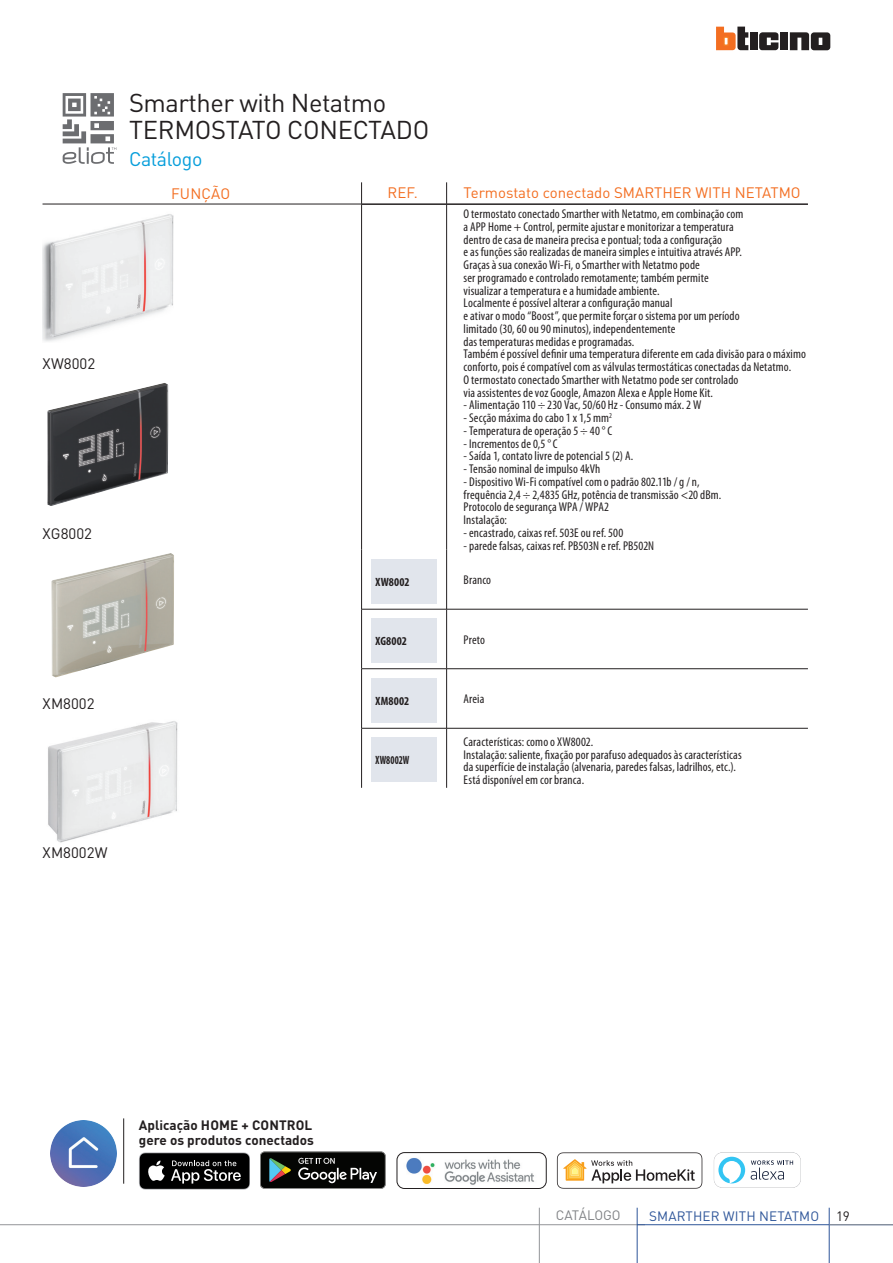
<style>
.page{position:relative;width:893px;height:1263px;background:#fff}
.page>*{position:absolute;margin:0;border:0;box-sizing:border-box;transform-origin:0 0}
.t1{font:25.5px/27px "DIN Pro";letter-spacing:-.02em;color:#231f20}
.t2{font:19.5px "DIN Pro";letter-spacing:-.02em;color:#069edb}
.t3{font:15px "DIN Pro";color:#f36e21}
.t4{font:15px "DIN Pro";color:#231f20}
.t5{font:700 13.5px/15px "DIN Pro";color:#231f20}
.t6{font:13.5px "DIN Pro";letter-spacing:.01em;color:#2e5599}
.t7{font:13.5px "DIN Pro";color:#808285}
.t8{font:13.5px "DIN Pro";color:#231f20}
.t9{font:condensed 12.75px/12.8px "Myriad Pro";letter-spacing:.01em;color:#231f20}
.t10{font:700 condensed 12px "Myriad Pro";letter-spacing:.015em;color:#231f20}
.t11{font:700 condensed 12px "Myriad Pro";letter-spacing:.015em;color:#231f20;scale:.8 1}
</style>
<div class="page">
<hr style="left:0;top:1224px;width:645px;height:1px;background:#939598">
<hr style="left:829px;top:1208px;width:1px;height:55px;background:#2e5599">
<hr style="left:637px;top:1208px;width:1px;height:55px;background:#2e5599">
<hr style="left:637px;top:1224px;width:256px;height:1px;background:#2e5599">
<hr style="left:829px;top:1224px;width:64px;height:1px;background:#939598">
<hr style="left:539px;top:1208px;width:1px;height:55px;background:#939598">
<div style="left:750px;top:32px;width:8px;height:18px;background:#231f20"></div>
<div style="left:780px;top:32px;width:8px;height:18px;background:#231f20"></div>
<svg style="left:716px;top:27px;width:32px;height:23px"></svg>
<svg style="left:759px;top:32px;width:19px;height:18px"></svg>
<svg style="left:790px;top:32px;width:40px;height:18px"></svg>
<svg style="left:63px;top:93px;width:53px;height:71px"></svg>
<hr style="left:361px;top:609px;width:86px;height:1px;background:#231f20">
<hr style="left:361px;top:668px;width:86px;height:1px;background:#231f20">
<hr style="left:446px;top:204px;width:1px;height:346px;background:#231f20">
<hr style="left:446px;top:550px;width:1px;height:59px;background:#231f20">
<hr style="left:447px;top:609px;width:361px;height:1px;background:#231f20">
<hr style="left:446px;top:609px;width:1px;height:59px;background:#231f20">
<hr style="left:447px;top:668px;width:361px;height:1px;background:#231f20">
<hr style="left:446px;top:669px;width:1px;height:59px;background:#231f20">
<hr style="left:446px;top:728px;width:1px;height:60px;background:#231f20">
<hr style="left:361px;top:728px;width:86px;height:1px;background:#231f20">
<hr style="left:447px;top:728px;width:361px;height:1px;background:#231f20">
<hr style="left:361px;top:204px;width:1px;height:346px;background:#231f20">
<hr style="left:361px;top:550px;width:1px;height:59px;background:#231f20">
<hr style="left:361px;top:609px;width:1px;height:59px;background:#231f20">
<hr style="left:361px;top:669px;width:1px;height:59px;background:#231f20">
<hr style="left:361px;top:728px;width:1px;height:60px;background:#231f20">
<div style="left:371px;top:559px;width:66px;height:44px;background:#e1e5ec"></div>
<div style="left:371px;top:618px;width:66px;height:45px;background:#e1e5ec"></div>
<div style="left:371px;top:678px;width:66px;height:44px;background:#e1e5ec"></div>
<div style="left:371px;top:737px;width:66px;height:45px;background:#e1e5ec"></div>
<img style="left:43px;top:214px;width:131px;height:128px">
<img style="left:47px;top:383px;width:121px;height:123px">
<img style="left:51px;top:553px;width:123px;height:124px">
<img style="left:48px;top:721px;width:130px;height:122px">
<hr style="left:123px;top:1118px;width:1px;height:66px;background:#231f20">
<img style="left:51px;top:1121px;width:65px;height:65px">
<svg style="left:139px;top:1152px;width:111px;height:37px;background:#323232"></svg>
<svg style="left:260px;top:1151px;width:126px;height:38px;background:#2e312e"></svg>
<svg style="left:714px;top:1152px;width:87px;height:36px"></svg>
<svg style="left:557px;top:1152px;width:145px;height:37px"></svg>
<img style="left:397px;top:1152px;width:149px;height:36px">
<div style="left:397px;top:1152px;width:149px;height:37px;border:1px solid #231f20;border-radius:8px"></div>
<hr style="left:361px;top:204px;width:86px;height:1px;background:#231f20">
<hr style="left:447px;top:204px;width:361px;height:1px;background:#231f20">
<svg style="left:361px;top:182px;width:1px;height:22px"></svg>
<svg style="left:446px;top:182px;width:1px;height:22px"></svg>
<hr style="left:43px;top:204px;width:318px;height:1px;background:#231f20">
<p class="t4" style="left:43px;top:353px;width:54px">XW8002</p>
<p class="t4" style="left:43px;top:523px;width:51px">XG8002</p>
<p class="t4" style="left:43px;top:693px;width:54px">XM8002</p>
<h1 class="t1" style="left:129px;top:86px;width:302px">Smarther with Netatmo<br>TERMOSTATO CONECTADO</h1>
<h2 class="t2" style="left:129px;top:143px;width:75px">Catálogo</h2>
<p class="t3" style="left:171px;top:183px;width:60px">FUNÇÃO</p>
<p class="t3" style="left:387px;top:182px;width:32px">REF.</p>
<p class="t3" style="left:464px;top:182px;width:338px">Termostato conectado SMARTHER WITH NETATMO</p>
<p class="t9" style="left:464px;top:208px;width:344px">O termostato conectado Smarther with Netatmo, em combinação com<br>a APP Home + Control, permite ajustar e monitorizar a temperatura<br>dentro de casa de maneira precisa e pontual; toda a configuração<br>e as funções são realizadas de maneira simples e intuitiva através APP.<br>Graças à sua conexão Wi-Fi, o Smarther with Netatmo pode<br>ser programado e controlado remotamente; também permite<br>visualizar a temperatura e a humidade ambiente.<br>Localmente é possível alterar a configuração manual<br>e ativar o modo “Boost”, que permite forçar o sistema por um período<br>limitado (30, 60 ou 90 minutos), independentemente<br>das temperaturas medidas e programadas.<br>Também é possível definir uma temperatura diferente em cada divisão para o máximo conforto, pois é compatível com as válvulas termostáticas conectadas da Netatmo.<br>O termostato conectado Smarther with Netatmo pode ser controlado<br>via assistentes de voz Google, Amazon Alexa e Apple Home Kit.</p>
<p class="t9" style="left:464px;top:399px;width:239px">- Alimentação 110 ÷ 230 Vac, 50/60 Hz - Consumo máx. 2 W</p>
<p class="t9" style="left:464px;top:412px;width:150px">- Secção máxima do cabo 1 x 1,5 mm<sup>2</sup></p>
<p class="t9" style="left:464px;top:425px;width:150px">- Temperatura de operação 5 ÷ 40 ° C</p>
<p class="t9" style="left:464px;top:437px;width:96px">- Incrementos de 0,5 ° C</p>
<p class="t9" style="left:464px;top:450px;width:171px">- Saída 1, contato livre de potencial 5 (2) A.</p>
<p class="t9" style="left:464px;top:463px;width:138px">- Tensão nominal de impulso 4kVh</p>
<p class="t9" style="left:464px;top:476px;width:259px">- Dispositivo Wi-Fi compatível com o padrão 802.11b / g / n, frequência 2,4 ÷ 2,4835 GHz, potência de transmissão &lt;20 dBm.<br>Protocolo de segurança WPA / WPA2<br>Instalação:</p>
<p class="t9" style="left:464px;top:527px;width:161px">- encastrado, caixas ref. 503E ou ref. 500</p>
<p class="t9" style="left:464px;top:539px;width:192px">- parede falsas, caixas ref. PB503N e ref. PB502N</p>
<p class="t10" style="left:375px;top:575px;width:36px">XW8002</p>
<p class="t9" style="left:464px;top:574px;width:29px">Branco</p>
<p class="t10" style="left:375px;top:634px;width:33px">XG8002</p>
<p class="t9" style="left:464px;top:633px;width:23px">Preto</p>
<p class="t10" style="left:375px;top:694px;width:35px">XM8002</p>
<p class="t9" style="left:464px;top:693px;width:22px">Areia</p>
<p class="t11" style="left:375px;top:754px;width:44px">XW8002W</p>
<p class="t9" style="left:464px;top:735px;width:280px">Características: como o XW8002.<br>Instalação: saliente, fixação por parafuso adequados às características da superfície de instalação (alvenaria, paredes falsas, ladrilhos, etc.).<br>Está disponível em cor branca.</p>
<p class="t4" style="left:43px;top:842px;width:66px">XM8002W</p>
<p class="t5" style="left:139px;top:1116px;width:177px">Aplicação HOME + CONTROL gere os produtos conectados</p>
<p class="t7" style="left:556px;top:1205px;width:66px">CATÁLOGO</p>
<p class="t6" style="left:649px;top:1205px;width:172px">SMARTHER WITH NETATMO</p>
<p class="t8" style="left:836px;top:1205px;width:15px">19</p>
</div>
